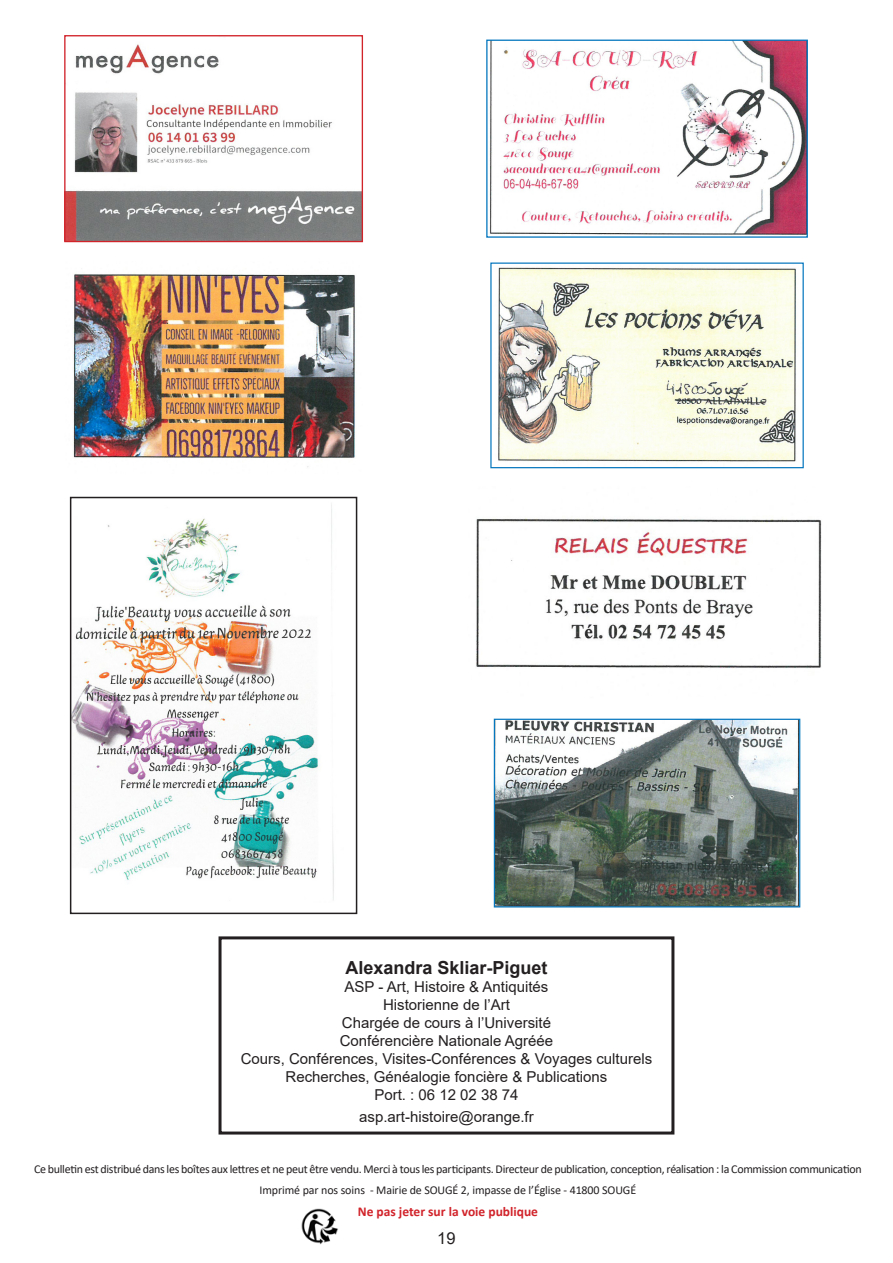
<style>
.page{position:relative;width:893px;height:1263px;background:#fff}
.page>*{position:absolute;margin:0;border:0;box-sizing:border-box;transform-origin:0 0}
.t1{font:700 18px "Arial";color:#231f20}
.t2{font:16.5px "Arial";color:#231f20}
.t3{font:15px "Arial";color:#231f20}
.t4{font:700 13.5px "Calibri";color:#d1232a}
.t5{font:12px/21.6px "Calibri";letter-spacing:-.025em;color:#231f20;text-align:center}
</style>
<div class="page">
<img style="left:301px;top:1209px;width:37px;height:35px">
<img style="left:490px;top:42px;width:316px;height:193px">
<div style="left:486px;top:40px;width:322px;height:198px;border:1px solid #0577be"></div>
<img style="left:498px;top:267px;width:298px;height:195px">
<div style="left:490px;top:262px;width:314px;height:206px;border:1px solid #0577be"></div>
<img style="left:496px;top:721px;width:302px;height:184px">
<div style="left:494px;top:719px;width:306px;height:188px;border:1px solid #0577be"></div>
<img style="left:73px;top:273px;width:282px;height:194px">
<img style="left:476px;top:518px;width:346px;height:151px">
<img style="left:66px;top:44px;width:295px;height:196px">
<div style="left:64px;top:35px;width:299px;height:207px;border:1px solid #d1232a"></div>
<img style="left:73px;top:504px;width:261px;height:396px">
<div style="left:70px;top:497px;width:287px;height:417px;border:2px solid #231f20"></div>
<div style="left:219px;top:936px;width:455px;height:198px;border:3px solid #231f20"></div>
<p class="t1" style="left:345px;top:955px;width:204px">Alexandra Skliar-Piguet</p>
<p class="t3" style="left:344px;top:976px;width:205px">ASP - Art, Histoire &amp; Antiquités</p>
<p class="t3" style="left:383px;top:994px;width:128px">Historienne de l’Art</p>
<p class="t3" style="left:342px;top:1012px;width:211px">Chargée de cours à l’Université</p>
<p class="t3" style="left:340px;top:1030px;width:215px">Conférencière Nationale Agréée</p>
<p class="t3" style="left:241px;top:1048px;width:413px">Cours, Conférences, Visites-Conférences &amp; Voyages culturels</p>
<p class="t3" style="left:286px;top:1066px;width:323px">Recherches, Généalogie foncière &amp; Publications</p>
<p class="t3" style="left:374px;top:1084px;width:146px">Port. : 06 12 02 38 74</p>
<p class="t3" style="left:359px;top:1106px;width:176px">asp.art-histoire@orange.fr</p>
<p class="t5" style="left:34px;top:1158px;width:829px">Ce bulletin est distribué dans les boîtes aux lettres et ne peut être vendu. Merci à tous les participants. Directeur de publication, conception, réalisation : la Commission communication<br>Imprimé par nos soins - Mairie de SOUGÉ 2, impasse de l’Église - 41800 SOUGÉ</p>
<p class="t4" style="left:358px;top:1202px;width:182px">Ne pas jeter sur la voie publique</p>
<p class="t2" style="left:437px;top:1227px;width:20px">19</p>
</div>
